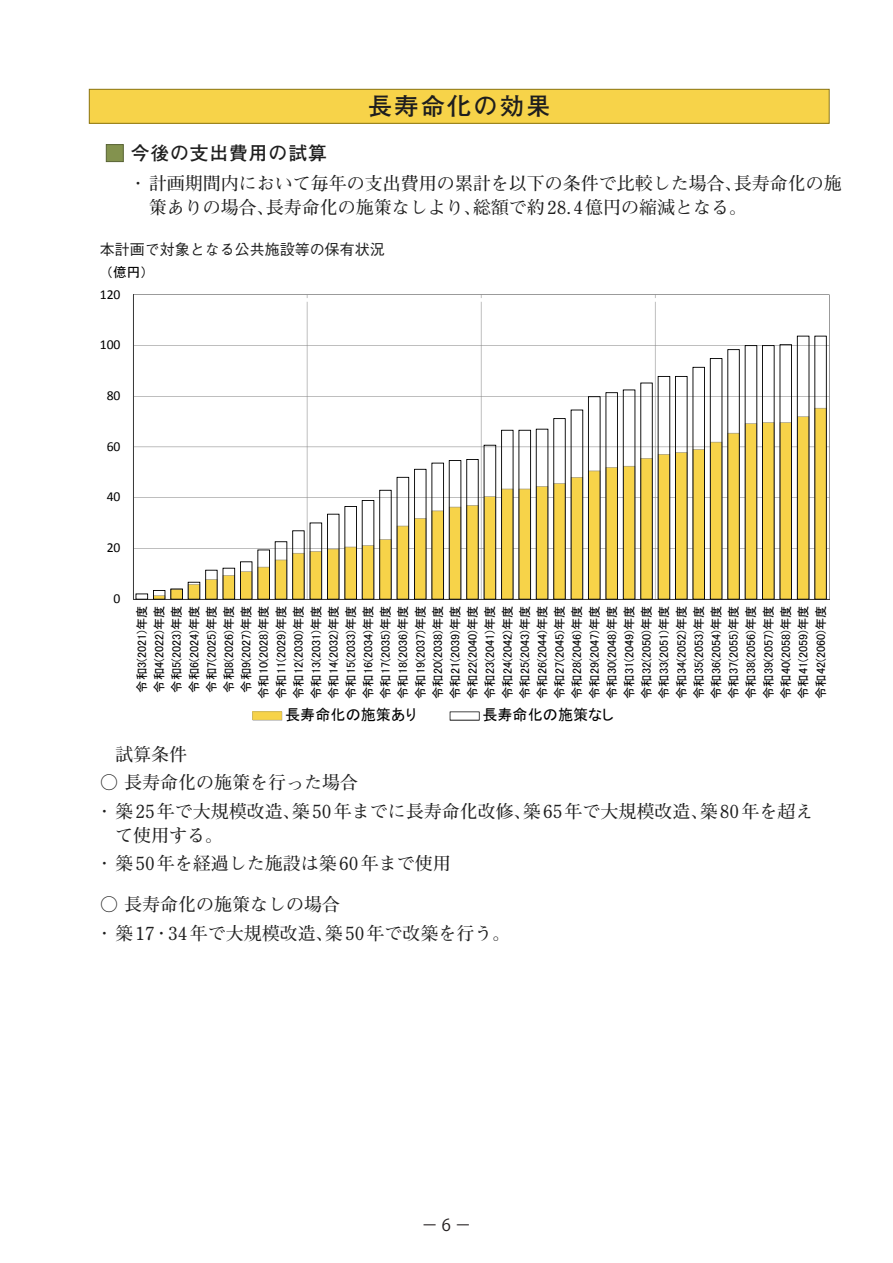
<style>
.page{position:relative;width:893px;height:1263px;background:#fff}
.page>*{position:absolute;margin:0;border:0;box-sizing:border-box;transform-origin:0 0}
.t1{font:700 24px "Futo Go B101 Pr 6 N";letter-spacing:.1em;color:#1e1e1e}
.表題{font:700 18.75px "Futo Go B101 Pr 6 N";letter-spacing:.05em;color:#1e1e1e}
.t2{font:700 18px/24px "Futo Min A101 Pr 6 N";color:#1e1e1e}
.t3{font:16.5px "Koz Go Pr 6 N";color:#231f20}
.t4{font:15.15px "MS P Gothic";color:#000}
.t5{font:500 15px "Gothic BBB Pr 6 N";color:#1e1e1e}
.t6{font:13.65px "Calibri";color:#000}
.t7{font:13.65px "MS P Gothic";color:#000}
.t8{font:12.15px/17.4px "MS P Gothic";color:#000;text-align:center}
.s1{font-family:"Calibri";color:#fff}
</style>
<div class="page">
<hr style="left:829px;top:295px;width:1px;height:304px;background:#8a8a8a">
<hr style="left:133px;top:295px;width:1px;height:304px;background:#3c3c3c">
<hr style="left:133px;top:599px;width:696px;height:1px;background:#3c3c3c">
<svg style="left:253px;top:712px;width:29px;height:8px"></svg>
<svg style="left:136px;top:336px;width:691px;height:263px"></svg>
<svg style="left:450px;top:711px;width:30px;height:10px"></svg>
<div style="left:89px;top:89px;width:740px;height:34px;background:#f7d349"></div>
<div style="left:89px;top:89px;width:740px;height:35px;border:1px solid #8a7516"></div>
<div style="left:106px;top:144px;width:18px;height:18px;background:#83924e;border:1px solid #576233"></div>
<p class="t1" style="left:368px;top:87px;width:184px">長寿命化の効果</p>
<p class="表題" style="left:131px;top:138px;width:197px">今後の支出費用の試算</p>
<p class="t2" style="left:149px;top:171px;width:694px;text-indent:-20px">・ 計画期間内において毎年の支出費用の累計を以下の条件で比較した場合、長寿命化の施策ありの場合、長寿命化の施策なしより、総額で約28.4億円の縮減となる。</p>
<p class="t5" style="left:100px;top:237px;width:286px">本計画で対象となる公共施設等の保有状況</p>
<p class="t7" style="left:106px;top:266px;width:43px">（億円）</p>
<p class="t6" style="left:100px;top:285px;width:22px">120</p>
<p class="t6" style="left:100px;top:336px;width:22px">100</p>
<p class="t6" style="left:107px;top:387px;width:15px">80</p>
<p class="t6" style="left:107px;top:438px;width:15px">60</p>
<p class="t6" style="left:107px;top:488px;width:15px">40</p>
<p class="t6" style="left:107px;top:539px;width:15px">20</p>
<p class="t6" style="left:114px;top:590px;width:8px">0</p>
<p class="t8" style="left:133px;top:699px;width:95px;rotate:-90deg">令和3(2021)年度令和4(2022)年度令和5(2023)年度令和6(2024)年度令和7(2025)年度令和8(2026)年度令和9(2027)年度令和10(2028)年度令和11(2029)年度令和12(2030)年度令和13(2031)年度令和14(2032)年度令和15(2033)年度令和16(2034)年度令和17(2035)年度令和18(2036)年度令和19(2037)年度令和20(2038)年度令和21(2039)年度令和22(2040)年度令和23(2041)年度令和24(2042)年度令和25(2043)年度令和26(2044)年度令和27(2045)年度令和28(2046)年度令和29(2047)年度令和30(2048)年度令和31(2049)年度令和32(2050)年度令和33(2051)年度令和34(2052)年度令和35(2053)年度令和36(2054)年度令和37(2055)年度令和38(2056)年度令和39(2057)年度令和40(2058)年度令和41(2059)年度令和42(2060)年度</p>
<p class="t4" style="left:285px;top:707px;width:133px">長寿命化の施策あり</p>
<p class="t4" style="left:461px;top:707px;width:154px"><span class="s1">nul</span>長寿命化の施策なし</p>
<p class="t2" style="left:115px;top:742px;width:74px">試算条件</p>
<p class="t2" style="left:100px;top:770px;width:259px">○ 長寿命化の施策を行った場合</p>
<p class="t2" style="left:115px;top:798px;width:700px;text-indent:-19px">・ 築25年で大規模改造、築50年までに長寿命化改修、築65年で大規模改造、築80年を超えて使用する。</p>
<p class="t2" style="left:96px;top:850px;width:357px">・ 築50年を経過した施設は築60年まで使用</p>
<p class="t2" style="left:100px;top:892px;width:241px">○ 長寿命化の施策なしの場合</p>
<p class="t2" style="left:96px;top:920px;width:416px">・ 築17・34年で大規模改造、築50年で改築を行う。</p>
<h3 class="t3" style="left:422px;top:1215px;width:51px">－ 6 －</h3>
</div>
